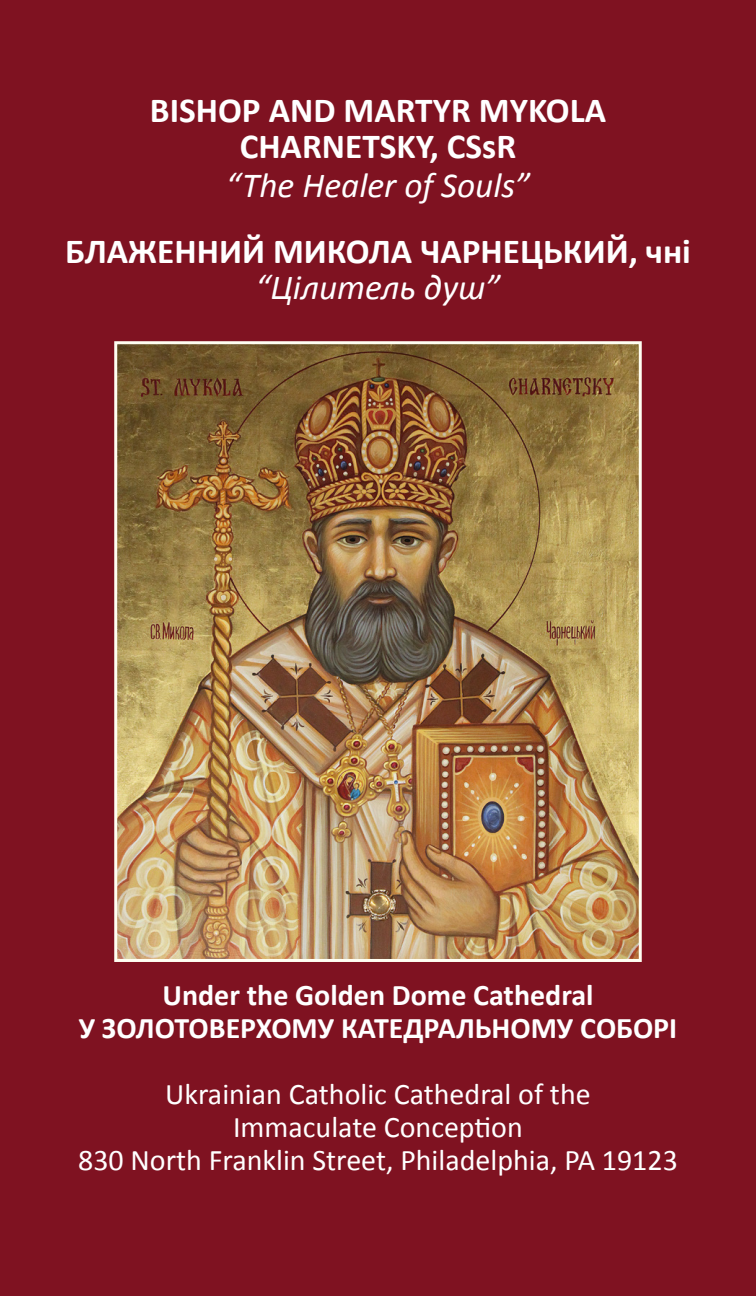
<style>
.page{position:relative;width:756px;height:1296px;background:#7f1221}
.page>*{position:absolute;margin:0;border:0;box-sizing:border-box;transform-origin:0 0}
.No_Spacing{font:700 35.4px/36px "Calibri";color:#fff;text-align:center}
.No_Spacing-2{font:italic 35.4px "Calibri";color:#fff}
.t1{font:30px "Calibri";color:#fff}
.t2{font:700 30px "Calibri";color:#fff}
</style>
<div class="page">
<img style="left:118px;top:345px;width:520px;height:613px">
<div style="left:114px;top:341px;width:528px;height:621px;border:3px solid #fffef2"></div>
<p class="No_Spacing" style="left:150px;top:92px;width:458px">BISHOP AND MARTYR MYKOLA<br>CHARNETSKY, CSsR</p>
<p class="No_Spacing-2" style="left:226px;top:161px;width:306px">“The Healer of Souls”</p>
<p class="No_Spacing" style="left:65px;top:233px;width:627px">БЛАЖЕННИЙ МИКОЛА ЧАРНЕЦЬКИЙ, чні</p>
<p class="No_Spacing-2" style="left:256px;top:263px;width:246px">“Цілитель душ”</p>
<p class="t2" style="left:162px;top:976px;width:433px">Under the Golden Dome Cathedral</p>
<p class="t2" style="left:79px;top:1009px;width:600px">У ЗОЛОТОВЕРХОМУ КАТЕДРАЛЬНОМУ СОБОРІ</p>
<p class="t1" style="left:165px;top:1075px;width:427px">Ukrainian Catholic Cathedral of the</p>
<p class="t1" style="left:233px;top:1108px;width:291px">Immaculate Conception</p>
<p class="t1" style="left:78px;top:1141px;width:601px">830 North Franklin Street, Philadelphia, PA 19123</p>
</div>
